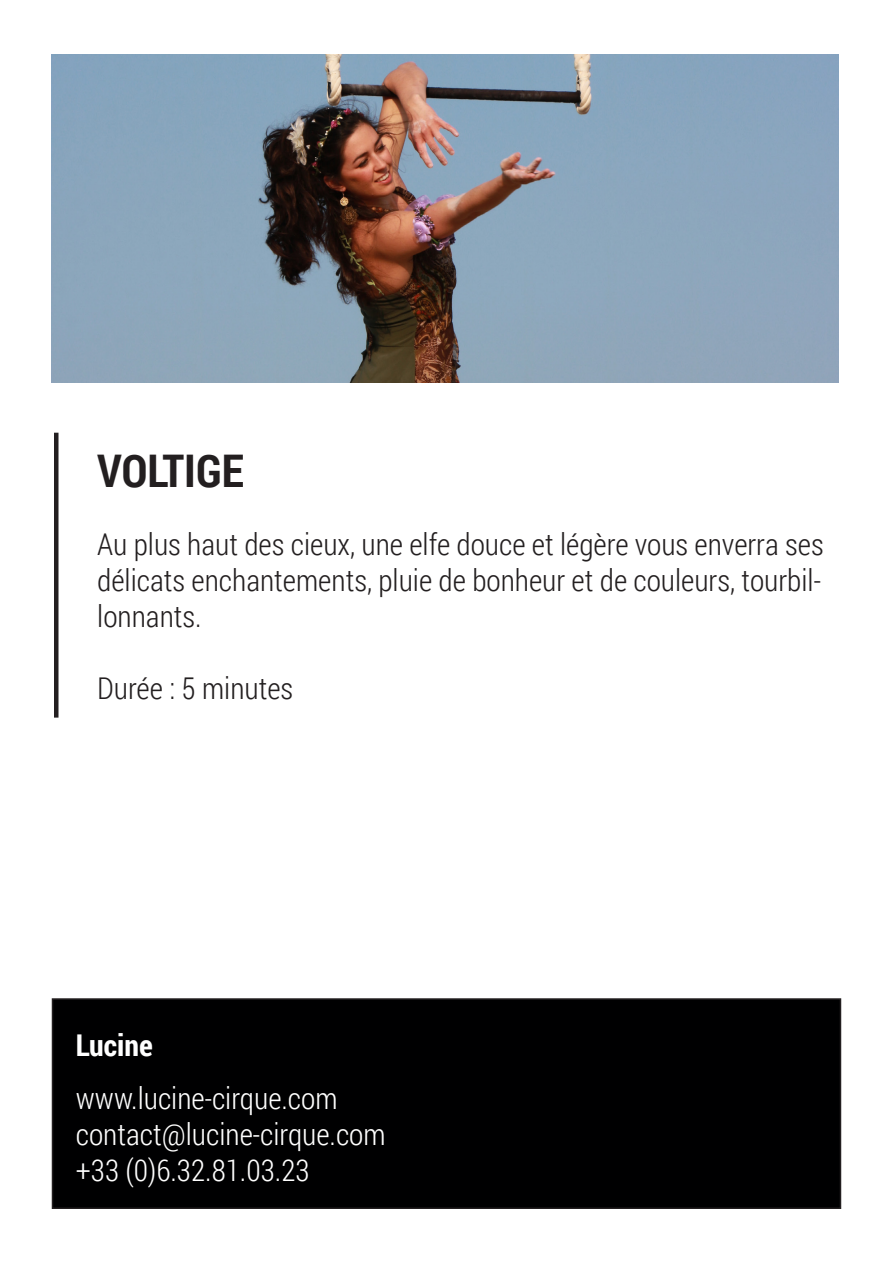
<style>
.page{position:relative;width:893px;height:1263px;background:#fff}
.page>*{position:absolute;margin:0;border:0;box-sizing:border-box;transform-origin:0 0}
.t1{font:700 45px "Roboto Condensed";color:#231f20}
.t2{font:300 30px/36px "Roboto Condensed";color:#231f20;text-align:justify}
.t3{font:300 30px "Roboto Condensed";color:#fff}
.t4{font:700 30px "Roboto Condensed";color:#fff}
</style>
<div class="page">
<hr style="left:54px;top:433px;width:4px;height:285px;background:#231f20">
<img style="left:52px;top:54px;width:786px;height:329px">
<div style="left:52px;top:999px;width:788px;height:209px;background:#000001"></div>
<div style="left:52px;top:998px;width:789px;height:211px;border:2px solid #231f20"></div>
<p class="t1" style="left:97px;top:439px;width:148px">VOLTIGE</p>
<p class="t2" style="left:97px;top:526px;width:728px">Au plus haut des cieux, une elfe douce et légère vous enverra ses délicats enchantements, pluie de bonheur et de couleurs, tourbil&shy;lonnants.</p>
<p class="t2" style="left:97px;top:670px;width:197px">Durée : 5 minutes</p>
<p class="t4" style="left:76px;top:1024px;width:78px">Lucine</p>
<p class="t3" style="left:76px;top:1077px;width:263px">www.lucine-cirque.com</p>
<p class="t3" style="left:76px;top:1113px;width:311px">contact@lucine-cirque.com</p>
<p class="t3" style="left:76px;top:1149px;width:235px">+33 (0)6.32.81.03.23</p>
</div>
